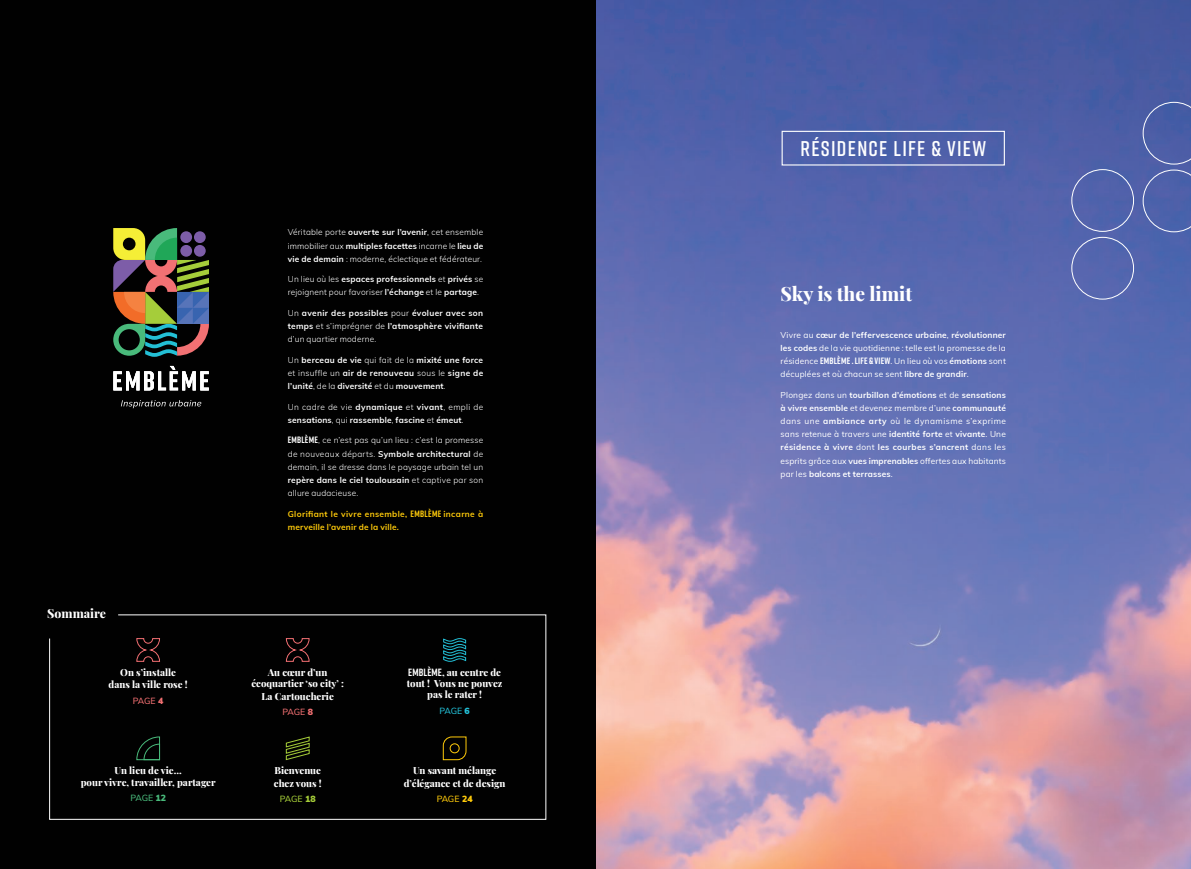
<style>
.page{position:relative;width:1191px;height:869px;background:#fff}
.page>*{position:absolute;margin:0;border:0;box-sizing:border-box;transform-origin:0 0}
.t1{font:600 21.26px "Rift";letter-spacing:.06em;color:#fff}
.t2{font:800 19.25px "Playfair Display";color:#fff}
.t3{font:800 12.25px "Playfair Display";color:#fff}
.t4{font:800 9.62px/11.4px "Playfair Display";color:#fff;text-align:center}
.t5{font:500 8.75px "Muli";letter-spacing:-.025em;color:#f27072}
.t6{font:500 8.75px "Muli";color:#feca0a}
.t7{font:500 8.75px "Muli";color:#a6ce39}
.t8{font:500 8.75px "Muli";color:#49ba7b}
.t9{font:500 8.75px "Muli";color:#23bfd6}
.t10{font:700 8.31px/13.1px "Muli";letter-spacing:.03em;color:#fff;text-align:justify}
.t11{font:300 8.31px/13.1px "Muli";letter-spacing:.02em;color:#fff;text-align:justify}
.t12{font:8.31px/13.1px "Muli";letter-spacing:.02em;color:#fff;text-align:justify}
.t13{font:700 8.31px/13.1px "Muli";letter-spacing:.04em;color:#feca0a}
.s1{font-weight:900}
.s2{font-weight:700}
.s3{font-weight:300}
.s4{font-family:"Rift";font-weight:700;font-size:9.19px}
.s5{font-family:"Rift";font-size:9.19px}
.s6{font-family:"Rift";font-weight:700;font-size:10.5px}
.s7{font-weight:400}
</style>
<div class="page">
<img style="left:595px;top:0;width:596px;height:868px">
<div style="left:0;top:0;width:595px;height:868px;background:#010101"></div>
<div style="left:781px;top:131px;width:224px;height:34px;border:1px solid #fff"></div>
<svg style="left:1142px;top:102px;width:49px;height:130px;background:#5265ab"></svg>
<div style="left:1071px;top:169px;width:63px;height:63px;border:1px solid #fff;border-radius:50%"></div>
<div style="left:1071px;top:237px;width:63px;height:62px;border:1px solid #fff;border-radius:50%"></div>
<svg style="left:49px;top:614px;width:497px;height:205px"></svg>
<svg style="left:113px;top:228px;width:96px;height:128px"></svg>
<div style="left:180px;top:231px;width:12px;height:12px;background:#7d5da8;border-radius:50%"></div>
<div style="left:180px;top:245px;width:12px;height:11px;background:#7d5da8;border-radius:50%"></div>
<div style="left:194px;top:231px;width:12px;height:12px;background:#7d5da8;border-radius:50%"></div>
<div style="left:194px;top:245px;width:12px;height:11px;background:#7d5da8;border-radius:50%"></div>
<svg style="left:113px;top:366px;width:96px;height:24px"></svg>
<svg style="left:121px;top:400px;width:80px;height:8px"></svg>
<h3 class="t3" style="left:47px;top:603px;width:60px">Sommaire</h3>
<p class="t4" style="left:109px;top:664px;width:81px;line-height:12.6px">On s’installe dans la ville rose !</p>
<p class="t5" style="left:133px;top:693px;width:32px">PAGE <span class="s1">4</span></p>
<p class="t4" style="left:81px;top:763px;width:136px">Un lieu de vie...<br>pour vivre, travailler, partager</p>
<p class="t8" style="left:130px;top:791px;width:37px">PAGE <span class="s1">12</span></p>
<p class="t11" style="left:288px;top:225px;width:197px">Véritable porte <span class="s2">ouverte sur l’avenir</span>, cet ensemble immobilier aux <span class="s2">multiples facettes</span> incarne le <span class="s2">lieu de vie de demain</span> : moderne, éclectique et fédérateur.</p>
<p class="t11" style="left:288px;top:272px;width:197px">Un lieu où les <span class="s2">espaces professionnels</span> et <span class="s2">privés</span> se rejoignent pour favoriser <span class="s2">l’échange</span> et le <span class="s2">partage</span>.</p>
<p class="t10" style="left:288px;top:306px;width:197px"><span class="s3">Un</span> avenir des possibles <span class="s3">pour</span> évoluer avec son temps <span class="s3">et s’imprégner de</span> l’atmosphère vivifiante <span class="s3">d’un quartier moderne.</span></p>
<p class="t10" style="left:288px;top:353px;width:197px"><span class="s3">Un</span> berceau de vie <span class="s3">qui fait de la</span> mixité une force <span class="s3">et insuffle un</span> air de renouveau <span class="s3">sous le</span> signe de l’unité<span class="s3">, de la</span> diversité <span class="s3">et du</span> mouvement<span class="s3">.</span></p>
<p class="t10" style="left:288px;top:399px;width:197px"><span class="s3">Un cadre de vie</span> dynamique <span class="s3">et</span> vivant<span class="s3">, empli de </span>sensations<span class="s3">, qui</span> rassemble<span class="s3">,</span> fascine <span class="s3">et</span> émeut<span class="s3">.</span></p>
<p class="t11" style="left:288px;top:433px;width:197px"><span class="s4">EMBLÈME</span>, ce n’est pas qu’un lieu : c’est la promesse de nouveaux départs. <span class="s2">Symbole architectural</span> de demain, il se dresse dans le paysage urbain tel un <span class="s2">repère dans le ciel toulousain</span> et captive par son allure audacieuse.</p>
<p class="t13" style="left:288px;top:506px;width:197px">Glorifiant le vivre ensemble, <span class="s5">EMBLÈME</span> incarne à merveille l’avenir de la ville.</p>
<p class="t4" style="left:251px;top:665px;width:94px">Au cœur d’un écoquartier ‘so city’ :</p>
<p class="t4" style="left:261px;top:689px;width:74px">La Cartoucherie</p>
<p class="t5" style="left:282px;top:705px;width:32px">PAGE <span class="s1">8</span></p>
<p class="t4" style="left:274px;top:763px;width:49px;line-height:12.6px;text-align:left">Bienvenue chez vous !</p>
<p class="t7" style="left:280px;top:792px;width:37px">PAGE <span class="s1">18</span></p>
<p class="t4" style="left:407px;top:665px;width:97px"><span class="s6">EMBLÈME</span>, au centre de tout ! Vous ne pouvez pas le rater !</p>
<p class="t9" style="left:439px;top:704px;width:32px">PAGE <span class="s1">6</span></p>
<p class="t4" style="left:404px;top:763px;width:103px;line-height:12.6px">Un savant mélange d’élégance et de design</p>
<p class="t6" style="left:437px;top:792px;width:37px">PAGE <span class="s1">24</span></p>
<h1 class="t1" style="left:800px;top:134px;width:187px">RÉSIDENCE LIFE &amp; VIEW</h1>
<h2 class="t2" style="left:780px;top:278px;width:133px">Sky is the limit</h2>
<p class="t12" style="left:780px;top:328px;width:227px">Vivre au <span class="s2">cœur de l’effervescence urbaine</span>, <span class="s2">révolutionner les codes</span> de la vie quotidienne : telle est la promesse de la résidence <span class="s4">EMBLÈME . LIFE &amp; VIEW</span>. Un lieu où vos <span class="s2">émotions</span> sont décuplées et où chacun se sent <span class="s2">libre de grandir</span>.</p>
<p class="t10" style="left:780px;top:388px;width:227px"><span class="s7">Plongez dans un</span> tourbillon d’émotions <span class="s7">et de</span> sensations à vivre ensemble <span class="s7">et devenez membre d’une</span> communauté <span class="s7">dans une</span> ambiance arty <span class="s7">où le dynamisme s’exprime sans retenue à travers une</span> identité forte <span class="s7">et</span> vivante<span class="s7">. Une </span>résidence à vivre <span class="s7">dont</span> les courbes s’ancrent <span class="s7">dans les esprits grâce aux</span> vues imprenables <span class="s7">offertes aux habitants par les</span> balcons et terrasses<span class="s7">.</span></p>
</div>
